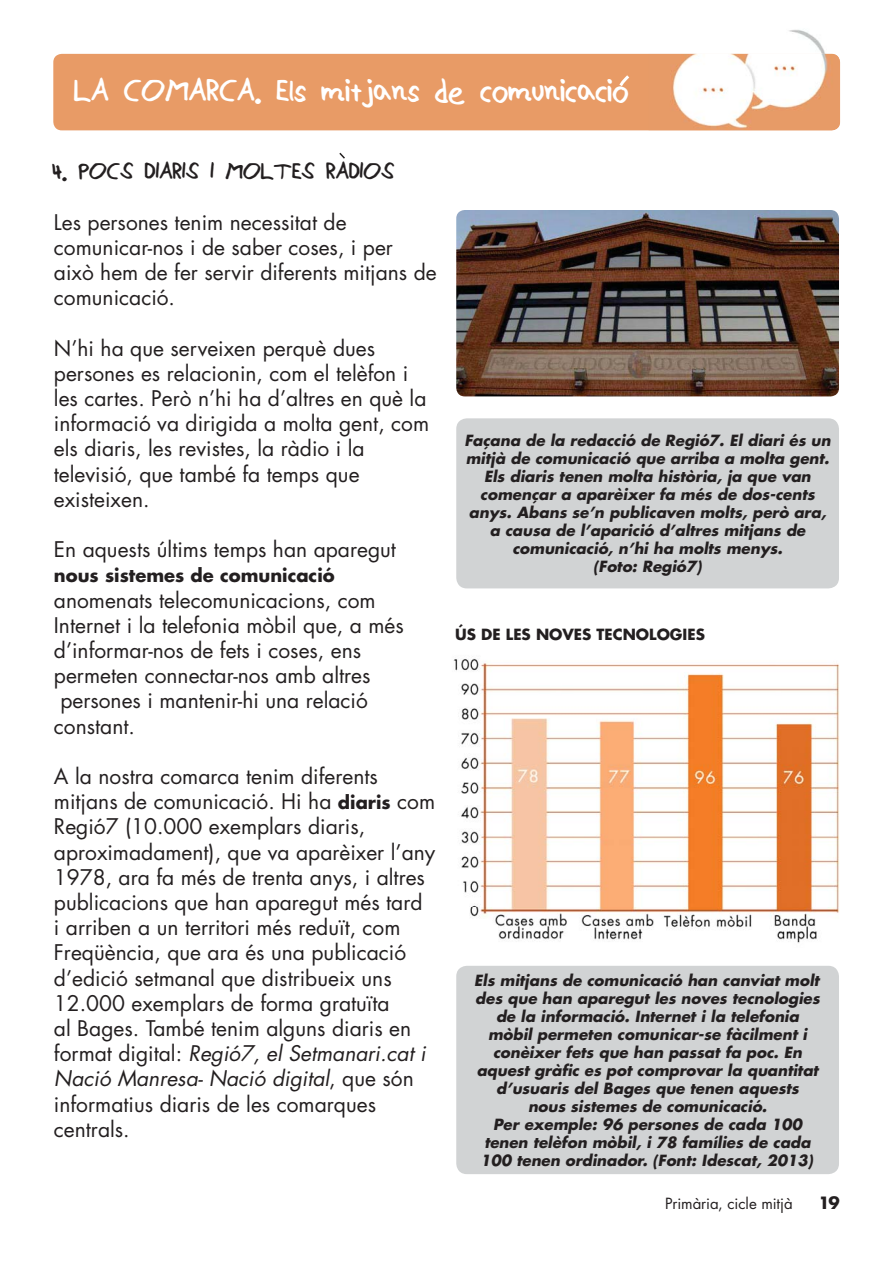
<style>
.page{position:relative;width:893px;height:1263px;background:#fff}
.page>*{position:absolute;margin:0;border:0;box-sizing:border-box;transform-origin:0 0}
.t1{font:36px "Alexisv 2";color:#fff}
.t2{font:27px "Alexisv 2";color:#231f20}
.t3{font:21px/25.2px "Futura";color:#231f20}
.t4{font:700 18px "Futura";color:#231f20}
.t5{font:italic 700 15px/18px "Futura";color:#231f20;text-align:center}
.t6{font:700 15px "Futura";color:#231f20}
.t7{font:15px "Futura";letter-spacing:-.005em;color:#231f20}
.s1{font-weight:700;font-size:18px}
.s2{font-style:italic}
.s3{font-weight:700;font-size:16.5px}
</style>
<div class="page">
<div style="left:53px;top:54px;width:787px;height:76px;background:#e89b66;border-radius:9px"></div>
<svg style="left:619px;top:75px;width:11px;height:11px"></svg>
<svg style="left:339px;top:152px;width:6px;height:7px"></svg>
<div style="left:456px;top:966px;width:383px;height:208px;background:#d1d3d4;border-radius:11px"></div>
<div style="left:456px;top:418px;width:383px;height:170px;background:#d1d3d4;border-radius:11px"></div>
<img style="left:456px;top:210px;width:383px;height:186px;border-radius:9px">
<img style="left:648px;top:29px;width:193px;height:102px">
<img style="left:648px;top:54px;width:192px;height:76px">
<img style="left:453px;top:658px;width:387px;height:285px">
<h1 class="t1" style="left:74px;top:78px;width:556px">LA COMARCA. Els mitjans de comunicacio</h1>
<p class="t2" style="left:52px;top:161px;width:344px">4. POCS DIARIS I MOLTES RADIOS</p>
<p class="t3" style="left:54px;top:211px;width:384px">Les persones tenim necessitat de comunicar-nos i de saber coses, i per això hem de fer servir diferents mitjans de comunicació.</p>
<p class="t3" style="left:54px;top:337px;width:377px">N’hi ha que serveixen perquè dues persones es relacionin, com el telèfon i les cartes. Però n’hi ha d’altres en què la informació va dirigida a molta gent, com els diaris, les revistes, la ràdio i la televisió, que també fa temps que existeixen.</p>
<p class="t3" style="left:54px;top:539px;width:344px">En aquests últims temps han aparegut</p>
<p class="t4" style="left:54px;top:567px;width:282px">nous sistemes de comunicació</p>
<p class="t3" style="left:54px;top:589px;width:323px">anomenats telecomunicacions, com</p>
<p class="t3" style="left:54px;top:614px;width:351px">Internet i la telefonia mòbil que, a més</p>
<p class="t3" style="left:54px;top:639px;width:309px">d’informar-nos de fets i coses, ens</p>
<p class="t3" style="left:54px;top:665px;width:318px">permeten connectar-nos amb altres</p>
<p class="t3" style="left:60px;top:690px;width:309px">persones i mantenir-hi una relació</p>
<p class="t3" style="left:54px;top:715px;width:83px">constant.</p>
<p class="t3" style="left:54px;top:765px;width:383px">A la nostra comarca tenim diferents mitjans de comunicació. Hi ha <span class="s1">diaris</span> com Regió7 (10.000 exemplars diaris, aproximadament), que va aparèixer l’any 1978, ara fa més de trenta anys, i altres publicacions que han aparegut més tard<br>i arriben a un territori més reduït, com Freqüència, que ara és una publicació d’edició setmanal que distribueix uns 12.000 exemplars de forma gratuïta<br>al Bages. També tenim alguns diaris en format digital: <span class="s2">Regió7, el Setmanari.cat i Nació Manresa- Nació digital</span>, que són informatius diaris de les comarques centrals.</p>
<p class="t5" style="left:464px;top:433px;width:368px">Façana de la redacció de Regió7. El diari és un mitjà de comunicació que arriba a molta gent.<br>Els diaris tenen molta història, ja que van començar a aparèixer fa més de dos-cents anys. Abans se’n publicaven molts, però ara, a causa de l’aparició d’altres mitjans de comunicació, n’hi ha molts menys.<br>(Foto: Regió7)</p>
<p class="t6" style="left:455px;top:627px;width:251px">ÚS DE LES NOVES TECNOLOGIES</p>
<p class="t5" style="left:474px;top:973px;width:347px">Els mitjans de comunicació han canviat molt des que han aparegut les noves tecnologies de la informació. Internet i la telefonia mòbil permeten comunicar-se fàcilment i conèixer fets que han passat fa poc. En aquest gràfic es pot comprovar la quantitat d’usuaris del Bages que tenen aquests<br>nous sistemes de comunicació.<br>Per exemple: 96 persones de cada 100 tenen telèfon mòbil, i 78 famílies de cada 100 tenen ordinador. (Font: Idescat, 2013)</p>
<p class="t7" style="left:665px;top:1196px;width:176px">Primària, cicle mitjà <span class="s3">19</span></p>
</div>
